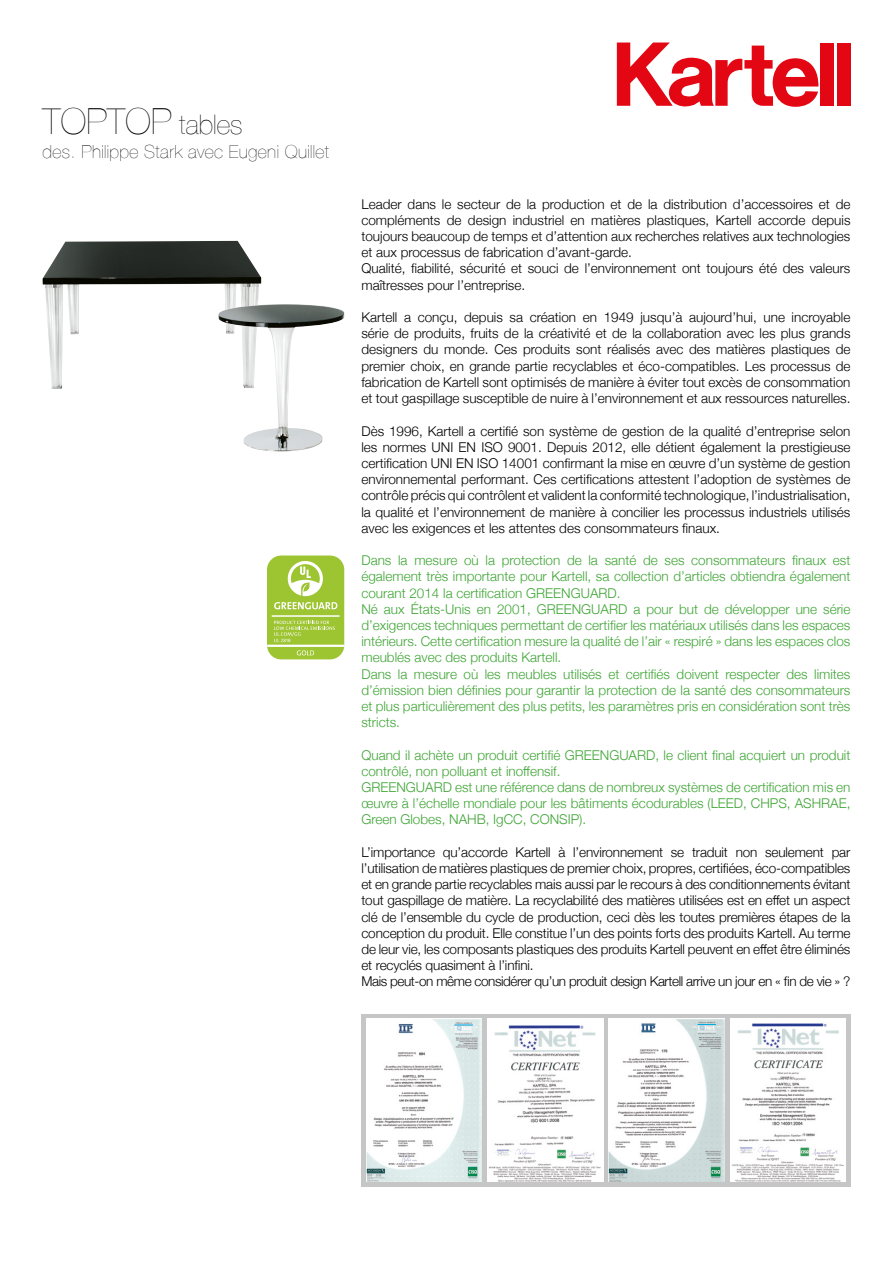
<style>
.page{position:relative;width:893px;height:1263px;background:#fff}
.page>*{position:absolute;margin:0;border:0;box-sizing:border-box;transform-origin:0 0}
.t1{font:200 36px "Helvetica Neue";color:#000}
.t2{font:200 18px "Helvetica Neue";letter-spacing:.02em;color:#000}
.t3{font:300 13.5px/16.2px "Helvetica Neue";letter-spacing:-.01em;color:#000}
.t4{font:300 13.5px/16.2px "Helvetica Neue";color:#3fa535}
.s1{font-size:27px}
</style>
<div class="page">
<div style="left:821px;top:43px;width:13px;height:63px;background:#e30613"></div>
<div style="left:837px;top:43px;width:13px;height:63px;background:#e30613"></div>
<svg style="left:617px;top:43px;width:201px;height:64px"></svg>
<div style="left:267px;top:555px;width:77px;height:104px;background:#9dc431;border-radius:14px"></div>
<hr style="left:267px;top:645px;width:77px;height:2px;background:#fff">
<svg style="left:297px;top:650px;width:17px;height:5px"></svg>
<svg style="left:274px;top:621px;width:61px;height:21px"></svg>
<hr style="left:272px;top:615px;width:68px;height:2px;background:#fff">
<svg style="left:274px;top:561px;width:63px;height:48px"></svg>
<svg style="left:361px;top:1014px;width:489px;height:172px;background:#ccc"></svg>
<img style="left:366px;top:1019px;width:115px;height:162px">
<img style="left:487px;top:1019px;width:116px;height:163px">
<img style="left:609px;top:1019px;width:115px;height:163px">
<img style="left:730px;top:1019px;width:116px;height:163px">
<img style="left:43px;top:241px;width:218px;height:148px">
<img style="left:218px;top:304px;width:126px;height:148px">
<h1 class="t1" style="left:43px;top:93px;width:202px">TOPTOP <span class="s1">tables</span></h1>
<h2 class="t2" style="left:43px;top:137px;width:288px">des. Philippe Stark avec Eugeni Quillet</h2>
<p class="t3" style="left:361px;top:195px;width:491px">Leader dans le secteur de la production et de la distribution d’accessoires et de compléments de design industriel en matières plastiques, Kartell accorde depuis toujours beaucoup de temps et d’attention aux recherches relatives aux technologies et aux processus de fabrication d’avant-garde.<br>Qualité, fiabilité, sécurité et souci de l’environnement ont toujours été des valeurs maîtresses pour l’entreprise.</p>
<p class="t3" style="left:361px;top:308px;width:491px;text-align:justify">Kartell a conçu, depuis sa création en 1949 jusqu’à aujourd’hui, une incroyable série de produits, fruits de la créativité et de la collaboration avec les plus grands designers du monde. Ces produits sont réalisés avec des matières plastiques de premier choix, en grande partie recyclables et éco-compatibles. Les processus de fabrication de Kartell sont optimisés de manière à éviter tout excès de consommation et tout gaspillage susceptible de nuire à l’environnement et aux ressources naturelles.</p>
<p class="t3" style="left:361px;top:422px;width:491px;text-align:justify">Dès 1996, Kartell a certifié son système de gestion de la qualité d’entreprise selon les normes UNI EN ISO 9001. Depuis 2012, elle détient également la prestigieuse certification UNI EN ISO 14001 confirmant la mise en œuvre d’un système de gestion environnemental performant. Ces certifications attestent l’adoption de systèmes de contrôle précis qui contrôlent et valident la conformité technologique, l’industrialisation, la qualité et l’environnement de manière à concilier les processus industriels utilisés avec les exigences et les attentes des consommateurs finaux.</p>
<p class="t4" style="left:361px;top:551px;width:491px">Dans la mesure où la protection de la santé de ses consommateurs finaux est également très importante pour Kartell, sa collection d’articles obtiendra également courant 2014 la certification GREENGUARD.<br>Né aux États-Unis en 2001, GREENGUARD a pour but de développer une série d’exigences techniques permettant de certifier les matériaux utilisés dans les espaces intérieurs. Cette certification mesure la qualité de l’air « respiré » dans les espaces clos meublés avec des produits Kartell.<br>Dans la mesure où les meubles utilisés et certifiés doivent respecter des limites d’émission bien définies pour garantir la protection de la santé des consommateurs et plus particulièrement des plus petits, les paramètres pris en considération sont très stricts.</p>
<p class="t4" style="left:361px;top:746px;width:490px">Quand il achète un produit certifié GREENGUARD, le client final acquiert un produit contrôlé, non polluant et inoffensif.<br>GREENGUARD est une référence dans de nombreux systèmes de certification mis en œuvre à l’échelle mondiale pour les bâtiments écodurables (LEED, CHPS, ASHRAE, Green Globes, NAHB, IgCC, CONSIP).</p>
<p class="t3" style="left:361px;top:843px;width:491px">L’importance qu’accorde Kartell à l’environnement se traduit non seulement par l’utilisation de matières plastiques de premier choix, propres, certifiées, éco-compatibles et en grande partie recyclables mais aussi par le recours à des conditionnements évitant tout gaspillage de matière. La recyclabilité des matières utilisées est en effet un aspect clé de l’ensemble du cycle de production, ceci dès les toutes premières étapes de la conception du produit. Elle constitue l’un des points forts des produits Kartell. Au terme de leur vie, les composants plastiques des produits Kartell peuvent en effet être éliminés et recyclés quasiment à l’infini.<br>Mais peut-on même considérer qu’un produit design Kartell arrive un jour en « fin de vie » ?</p>
</div>
